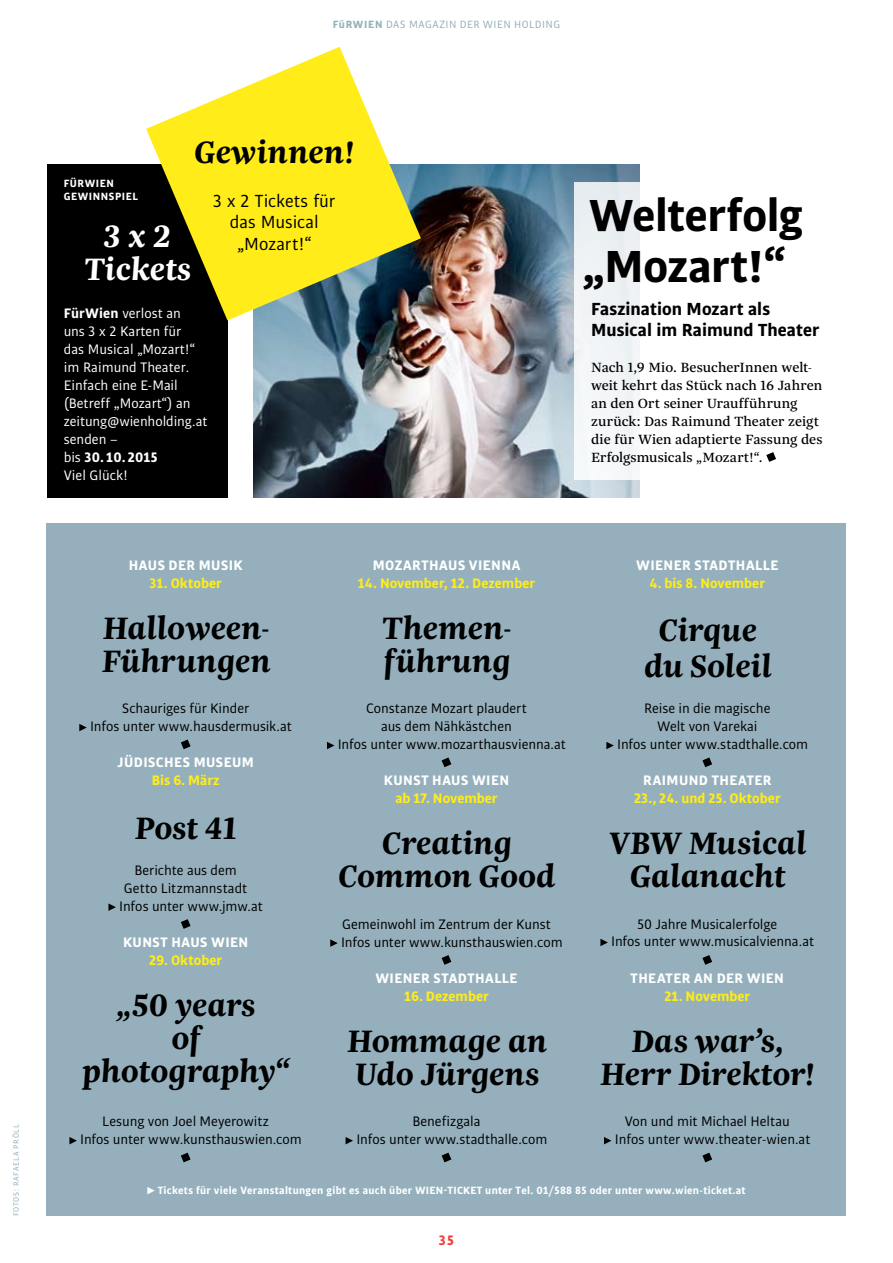
<style>
.page{position:relative;width:893px;height:1263px;background:#fff}
.page>*{position:absolute;margin:0;border:0;box-sizing:border-box;transform-origin:0 0}
.t1{font:700 48px/51px "Bulo";letter-spacing:-.005em;color:#000}
.t2{font:italic 700 33px/33px "Trola Text";letter-spacing:-.005em;color:#000;text-align:center}
.t3{font:italic 700 33px/33px "Trola Text";color:#fff;text-align:center}
.t4{font:700 18.75px/21.6px "Bulo";color:#000}
.t5{font:18.75px/21.6px "Bulo";color:#000;text-align:center}
.t6{font:14.7px/18px "Bulo";color:#000}
.t7{font:14.7px/18px "Bulo";color:#fff}
.t8{font:700 14.7px/18px "Bulo";letter-spacing:.03em;color:#fff;text-align:center}
.t9{font:700 14.7px/18px "Bulo";color:#ffec18}
.t10{font:700 14.7px "Bulo";color:#f13d37}
.t11{font:14.25px/18px "Trola Text";letter-spacing:.005em;color:#000}
.t12{font:700 11.25px/13.5px "Bulo";letter-spacing:.025em;color:#fff}
.t13{font:11.25px "Bulo";letter-spacing:.035em;color:#95b0bc}
.t14{font:8.25px "Bulo";letter-spacing:.075em;color:#95b0bc}
.s1{font-weight:700}
.s2{font-family:"Trola Text";font-size:14.25px}
.s3{color:#ffec18}
.s4{color:#fff}
</style>
<div class="page">
<img style="left:253px;top:164px;width:387px;height:334px">
<div style="left:574px;top:182px;width:272px;height:298px;background:linear-gradient(to right,#f3f6f8,#fff)"></div>
<svg style="left:766px;top:452px;width:10px;height:10px"></svg>
<div style="left:47px;top:164px;width:180px;height:334px;background:#000"></div>
<div style="left:47px;top:524px;width:799px;height:692px;background:#95b0bc"></div>
<svg style="left:79px;top:724px;width:8px;height:7px"></svg>
<svg style="left:181px;top:739px;width:10px;height:10px"></svg>
<svg style="left:108px;top:903px;width:8px;height:8px"></svg>
<svg style="left:181px;top:919px;width:10px;height:10px"></svg>
<svg style="left:69px;top:1137px;width:8px;height:7px"></svg>
<svg style="left:181px;top:1153px;width:10px;height:9px"></svg>
<svg style="left:606px;top:742px;width:8px;height:7px"></svg>
<svg style="left:702px;top:757px;width:10px;height:10px"></svg>
<svg style="left:600px;top:939px;width:8px;height:7px"></svg>
<svg style="left:702px;top:955px;width:10px;height:10px"></svg>
<svg style="left:604px;top:1137px;width:7px;height:7px"></svg>
<svg style="left:702px;top:1153px;width:10px;height:9px"></svg>
<svg style="left:327px;top:742px;width:7px;height:7px"></svg>
<svg style="left:442px;top:757px;width:9px;height:10px"></svg>
<svg style="left:330px;top:939px;width:8px;height:8px"></svg>
<svg style="left:442px;top:955px;width:9px;height:10px"></svg>
<svg style="left:346px;top:1137px;width:7px;height:7px"></svg>
<svg style="left:442px;top:1153px;width:9px;height:9px"></svg>
<svg style="left:147px;top:1187px;width:8px;height:7px"></svg>
<svg style="left:146px;top:47px;width:275px;height:273px;fill:#ffec18"></svg>
<p class="t14" style="left:11px;top:1216px;width:93px;rotate:-90deg">fotos: rafaela pröll</p>
<p class="t13" style="left:333px;top:17px;width:227px"><span class="s1">FüRWI EN</span> Das Magazin der Wien Holding</p>
<p class="t2" style="left:194px;top:136px;width:163px">Gewinnen!</p>
<p class="t5" style="left:213px;top:189px;width:124px">3 x 2 Tickets für das M usical „Mozart!“</p>
<p class="t12" style="left:64px;top:176px;width:52px">Fürwien<br>Gew</p>
<p class="t12" style="left:89px;top:190px;width:50px">innspiel</p>
<p class="t3" style="left:84px;top:219px;width:108px">3 x 2<br>Tickets</p>
<p class="t7" style="left:64px;top:304px;width:145px"><span class="s1">FürWien</span> verlost an<br>uns 3 x 2 Karten für<br>das M usical „Mozart!“ im Raimund Theater.<br>Einfach eine E-Mail (Betreff <span class="s2">„</span>M ozart“) an zeitung@wienholding.at senden –<br>bis <span class="s1">30. 10. 2015<br></span>Viel Glück!</p>
<p class="t4" style="left:591px;top:297px;width:230px">Faszination Mozart als<br>Musical im Raimund Theater</p>
<p class="t1" style="left:583px;top:189px;width:222px">Welterfolg „Mozart!“</p>
<p class="t11" style="left:591px;top:358px;width:233px">Nach 1,9 Mio. BesucherInnen welt&shy;weit kehrt das Stück nach 16 Jahren an den Ort seiner Uraufführung zurück: Das Raimund Theater zeigt die für Wien adaptierte Fassung des Erfolgsmusicals „Mozart!“.</p>
<p class="t8" style="left:129px;top:555px;width:115px">HAUS DER MUSI K</p>
<p class="t9" style="left:150px;top:573px;width:74px">31. Oktober</p>
<p class="t2" style="left:101px;top:611px;width:171px;text-align:left">Halloween-<br>Führungen</p>
<p class="t6" style="left:90px;top:699px;width:203px;text-indent:32px">Schauriges für Kinder<br>I nfos unter www.hausdermusik.at</p>
<p class="t8" style="left:118px;top:753px;width:138px">JÜDISCHES MUSEUM<br><span class="s3">Bis 6. März</span></p>
<p class="t2" style="left:134px;top:811px;width:104px">Post 41</p>
<p class="t6" style="left:134px;top:861px;width:104px">Berichte aus dem</p>
<p class="t6" style="left:124px;top:879px;width:125px">Getto Litzmannstadt</p>
<p class="t6" style="left:119px;top:897px;width:145px">I nfos unter www.jmw.at</p>
<p class="t8" style="left:123px;top:933px;width:20px">KUNST</p>
<p class="t8" style="left:171px;top:933px;width:76px">HAUS WIEN</p>
<p class="t9" style="left:149px;top:950px;width:74px">29. Oktober</p>
<p class="t2" style="left:81px;top:988px;width:210px">„50 years<br>of photography“</p>
<p class="t6" style="left:80px;top:1112px;width:223px;text-indent:22px">Lesung von Joel M eyerowitz<br>I nfos unter www.kunsthauswien.com</p>
<p class="t8" style="left:373px;top:555px;width:149px">MOZARTHAUS VIENNA</p>
<p class="t9" style="left:358px;top:573px;width:179px">14. November, 12. Dezember</p>
<p class="t2" style="left:382px;top:611px;width:131px;text-align:left">Themen&shy;führung</p>
<p class="t6" style="left:366px;top:699px;width:162px">Constanze Mozart plaudert</p>
<p class="t6" style="left:381px;top:717px;width:132px">aus dem Nähkästchen</p>
<p class="t6" style="left:338px;top:735px;width:230px">I nfos unter www.mozarthausvienna.at</p>
<p class="t8" style="left:384px;top:771px;width:127px">Kunst haus wien <span class="s3">ab 17. November</span></p>
<p class="t2" style="left:338px;top:826px;width:218px">Creating<br>Common Good</p>
<p class="t6" style="left:341px;top:915px;width:223px">Gemeinwohl im Zentrum der Kunst<br>I nfos unter www.kunsthauswien.com</p>
<p class="t8" style="left:375px;top:968px;width:144px">WIENER STADTHALLE</p>
<p class="t9" style="left:404px;top:986px;width:86px">16. Dezember</p>
<p class="t2" style="left:346px;top:1024px;width:202px;text-align:left">Hommage an<br>Udo Jürgens</p>
<p class="t6" style="left:356px;top:1112px;width:193px;text-indent:56px">Benefizgala<br>I nfos unter www.stadthalle.com</p>
<p class="t8" style="left:636px;top:555px;width:144px">WIENER STADTHALLE</p>
<p class="t9" style="left:650px;top:573px;width:117px">4. bis 8. November</p>
<p class="t2" style="left:643px;top:612px;width:129px;line-height:35.8px">Cirque du Soleil</p>
<p class="t6" style="left:644px;top:699px;width:128px">Reise in die magische</p>
<p class="t6" style="left:657px;top:717px;width:102px">Welt von Varekai</p>
<p class="t6" style="left:617px;top:735px;width:193px">I nfos unter www.stadthalle.com</p>
<p class="t8" style="left:643px;top:771px;width:79px">Raimund Thea</p>
<p class="t9" style="left:634px;top:771px;width:148px;text-indent:113px"><span class="s4">ter<br></span>23., 24. und 25. Oktober</p>
<p class="t2" style="left:609px;top:826px;width:199px">VBW Musical<br>Galanacht</p>
<p class="t6" style="left:611px;top:915px;width:204px;text-indent:26px">50 Jahre M usicalerfolge<br>I nfos unter www.musicalvienna.at</p>
<p class="t8" style="left:631px;top:968px;width:153px">THEATER AN DER WIEN</p>
<p class="t9" style="left:664px;top:986px;width:87px">21. November</p>
<p class="t2" style="left:599px;top:1024px;width:217px">Das war’s,<br>Herr Direktor!</p>
<p class="t6" style="left:615px;top:1112px;width:197px;text-indent:10px">Von und mit M ichael Heltau<br>I nfos unter www.theater-wien.at</p>
<p class="t12" style="left:158px;top:1183px;width:589px">Tickets für viele Veranstaltungen gibt es auch über Wien-Ticket unter Tel. 01/588 85 oder unter www.wien-ticket.at</p>
<p class="t10" style="left:439px;top:1231px;width:17px">35</p>
</div>
